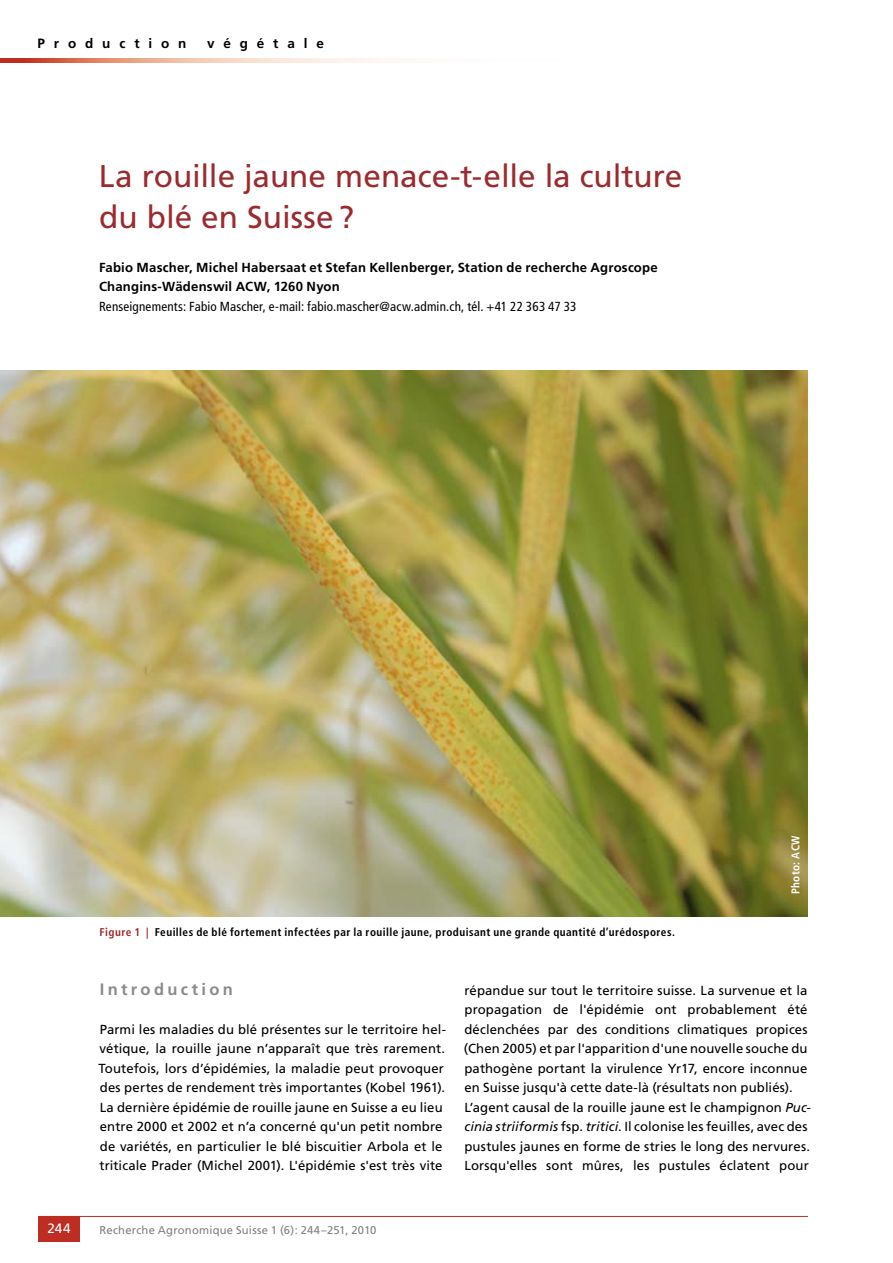
<style>
.page{position:relative;width:893px;height:1263px;background:#fff}
.page>*{position:absolute;margin:0;border:0;box-sizing:border-box;transform-origin:0 0}
.t1{font:31.5px/40.5px "Frutiger LT Std";color:#9a2b2f}
.t2{font:700 16.5px "Frutiger LT Std";letter-spacing:.2em;color:#8b8b8b}
.t3{font:700 13.5px "Frutiger LT Std";letter-spacing:.655em;color:#000}
.t4{font:13.5px "Frutiger LT Std";color:#fff}
.t5{font:13.2px/19.5px "Frutiger LT Std";letter-spacing:.01em;color:#000}
.t6{font:700 13.2px/19.5px "Frutiger LT Std";letter-spacing:.015em;color:#000}
.t7{font:condensed 13.2px "Frutiger LT Std";letter-spacing:.015em;color:#000}
.t8{font:700 condensed 11.25px "Frutiger LT Std";letter-spacing:.04em;color:#000}
.t9{font:11.25px "Frutiger LT Std";letter-spacing:.02em;color:#808080}
.t10{font:700 condensed 11.25px "Frutiger LT Std";letter-spacing:.04em;color:#fff}
.s1{color:#9a2b2f}
.s2{font-style:italic}
</style>
<div class="page">
<hr style="left:38px;top:1216px;width:770px;height:1px;background:#bd2d21">
<div style="left:38px;top:1216px;width:42px;height:26px;background:#bd2d21"></div>
<svg style="left:0;top:58px;width:396px;height:5px;background:#ebb2a0"></svg>
<img style="left:0;top:370px;width:808px;height:546px">
<p class="t3" style="left:38px;top:36px;width:150px">Production</p>
<p class="t3" style="left:207px;top:36px;width:118px">végétale</p>
<h1 class="t1" style="left:99px;top:156px;width:585px">La rouille jaune menace-t-elle la culture du blé en Suisse ?</h1>
<p class="t6" style="left:99px;top:258px;width:560px">Fabio Mascher, Michel Habersaat et Stefan Kellenberger, Station de recherche Agroscope<br>Changins-Wädenswil ACW, 1260 Nyon</p>
<p class="t7" style="left:99px;top:299px;width:479px">Renseignements: Fabio Mascher, e-mail: fabio.mascher@acw.admin.ch, tél. +41 22 363 47 33</p>
<p class="t8" style="left:100px;top:926px;width:577px"><span class="s1">Figure 1 |</span> Feuilles de blé fortement infectées par la rouille jaune, produisant une grande quantité d’urédospores.</p>
<p class="t10" style="left:789px;top:894px;width:61px;rotate:-90deg">Photo: ACW</p>
<p class="t2" style="left:100px;top:979px;width:135px">Introduction</p>
<p class="t5" style="left:98px;top:1019px;width:349px">Parmi les maladies du blé présentes sur le territoire hel&shy;vétique, la rouille jaune n’apparaît que très rarement.<br>Toutefois, lors d’épidémies, la maladie peut provoquer des pertes de rendement très importantes (Kobel 1961).<br>La dernière épidémie de rouille jaune en Suisse a eu lieu entre 2000 et 2002 et n’a concerné qu'un petit nombre de variétés, en particulier le blé biscuitier Arbola et le triticale Prader (Michel 2001). L'épidémie s'est très vite</p>
<p class="t5" style="left:464px;top:980px;width:349px">répandue sur tout le territoire suisse. La survenue et la propagation de l'épidémie ont probablement été déclenchées par des conditions climatiques propices (Chen 2005) et par l'apparition d'une nouvelle souche du pathogène portant la virulence Yr17, encore inconnue en Suisse jusqu'à cette date-là (résultats non publiés).<br>L’agent causal de la rouille jaune est le champignon <span class="s2">Puc&shy;cinia striiformis</span> fsp. <span class="s2">tritici</span>. Il colonise les feuilles, avec des pustules jaunes en forme de stries le long des nervures.<br>Lorsqu'elles sont mûres, les pustules éclatent pour</p>
<p class="t4" style="left:47px;top:1221px;width:25px">244</p>
<p class="t9" style="left:99px;top:1223px;width:278px">Recherche Agronomique Suisse 1 (6): 244–251, 2010</p>
</div>
